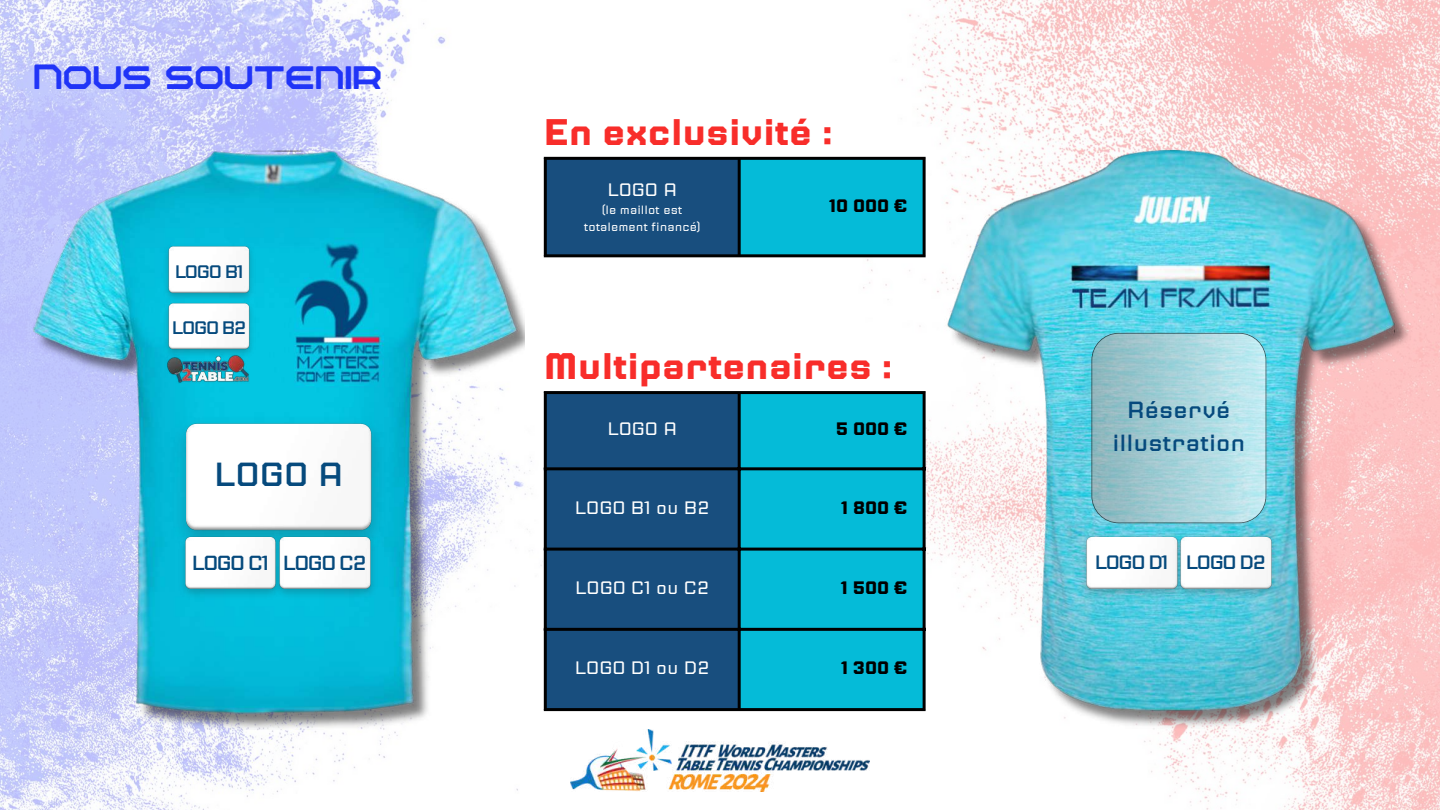
<style>
.page{position:relative;width:1440px;height:810px;background:#fff}
.page>*{position:absolute;margin:0;border:0;box-sizing:border-box;transform-origin:0 0}
.t1{font:500 49px "TT RQND Pro Beta";color:#2034f7}
.t2{font:700 37px "Jaturat";color:#f82d2a}
.t3{font:500 33.4px "Jaturat";color:#064a7d}
.t4{font:500 23.4px/32.2px "Jaturat";color:#064a7d;text-align:center}
.t5{font:500 20.4px "Jaturat";letter-spacing:-.07em;color:#064a7d}
.t6{font:500 19.4px "Jaturat";letter-spacing:-.07em;color:#064a7d}
.t7{font:500 18.1px "Jaturat";letter-spacing:-.07em;color:#064a7d}
.t8{font:18px "Jaturat";color:#fff}
.t9{font:700 18px "Jaturat";color:#000}
.t10{font:12px/16.5px "Jaturat";color:#fff;text-align:center}
</style>
<div class="page">
<img style="left:0;top:0;width:1440px;height:810px">
<img style="left:570px;top:729px;width:300px;height:63px">
<img style="left:945px;top:145px;width:468px;height:584px">
<div style="left:547px;top:394px;width:191px;height:314px;background:#184e7e"></div>
<div style="left:741px;top:394px;width:182px;height:314px;background:#05bbd8"></div>
<hr style="left:544px;top:394px;width:3px;height:314px;background:#000">
<hr style="left:738px;top:394px;width:3px;height:314px;background:#000">
<hr style="left:923px;top:394px;width:3px;height:314px;background:#000">
<hr style="left:544px;top:391px;width:382px;height:3px;background:#000">
<hr style="left:544px;top:467px;width:382px;height:3px;background:#000">
<hr style="left:544px;top:548px;width:382px;height:3px;background:#000">
<hr style="left:544px;top:628px;width:382px;height:3px;background:#000">
<hr style="left:544px;top:708px;width:382px;height:3px;background:#000">
<svg style="left:1091px;top:333px;width:175px;height:190px;background:#a3cfd7"></svg>
<div style="left:545px;top:158px;width:194px;height:98px;background:#184e7e"></div>
<div style="left:739px;top:158px;width:185px;height:98px;background:#05bbd8"></div>
<hr style="left:544px;top:160px;width:3px;height:94px;background:#000">
<hr style="left:738px;top:160px;width:3px;height:94px;background:#000">
<hr style="left:923px;top:160px;width:3px;height:94px;background:#000">
<hr style="left:544px;top:157px;width:382px;height:3px;background:#000">
<hr style="left:544px;top:254px;width:382px;height:3px;background:#000">
<img style="left:33px;top:149px;width:491px;height:580px">
<img style="left:172px;top:417px;width:214px;height:136px">
<img style="left:179px;top:533px;width:94px;height:66px">
<img style="left:273px;top:533px;width:104px;height:66px">
<img style="left:163px;top:244px;width:92px;height:56px">
<img style="left:163px;top:300px;width:92px;height:58px">
<img style="left:167px;top:355px;width:82px;height:28px">
<img style="left:1080px;top:533px;width:94px;height:66px">
<img style="left:1174px;top:533px;width:104px;height:66px">
<h1 class="t1" style="left:33px;top:40px;width:351px">Nous soutenir</h1>
<p class="t7" style="left:175px;top:263px;width:71px">LOGO B1</p>
<p class="t7" style="left:172px;top:319px;width:76px">LOGO B2</p>
<h3 class="t3" style="left:214px;top:460px;width:131px">LOGO A</h3>
<p class="t5" style="left:192px;top:554px;width:176px">LOGO C1 LOGO C2</p>
<h2 class="t2" style="left:544px;top:116px;width:291px">En exclusivité :</h2>
<p class="t8" style="left:607px;top:181px;width:71px">LOGO A</p>
<p class="t10" style="left:584px;top:202px;width:118px">(le maillot est totalement financé)</p>
<p class="t9" style="left:829px;top:198px;width:80px">10 000 €</p>
<h2 class="t2" style="left:544px;top:350px;width:350px">Multipartenaires :</h2>
<p class="t8" style="left:607px;top:421px;width:71px">LOGO A</p>
<p class="t9" style="left:836px;top:421px;width:73px">5 000 €</p>
<p class="t8" style="left:575px;top:499px;width:136px">LOGO B1 ou B2</p>
<p class="t9" style="left:842px;top:499px;width:68px">1 800 €</p>
<p class="t8" style="left:575px;top:580px;width:135px">LOGO C1 ou C2</p>
<p class="t9" style="left:841px;top:580px;width:68px">1 500 €</p>
<p class="t8" style="left:575px;top:660px;width:136px">LOGO D1 ou D2</p>
<p class="t9" style="left:841px;top:660px;width:68px">1 300 €</p>
<p class="t4" style="left:1112px;top:395px;width:135px">Réservé illustration</p>
<p class="t6" style="left:1095px;top:554px;width:173px">LOGO D1 LOGO D2</p>
</div>
